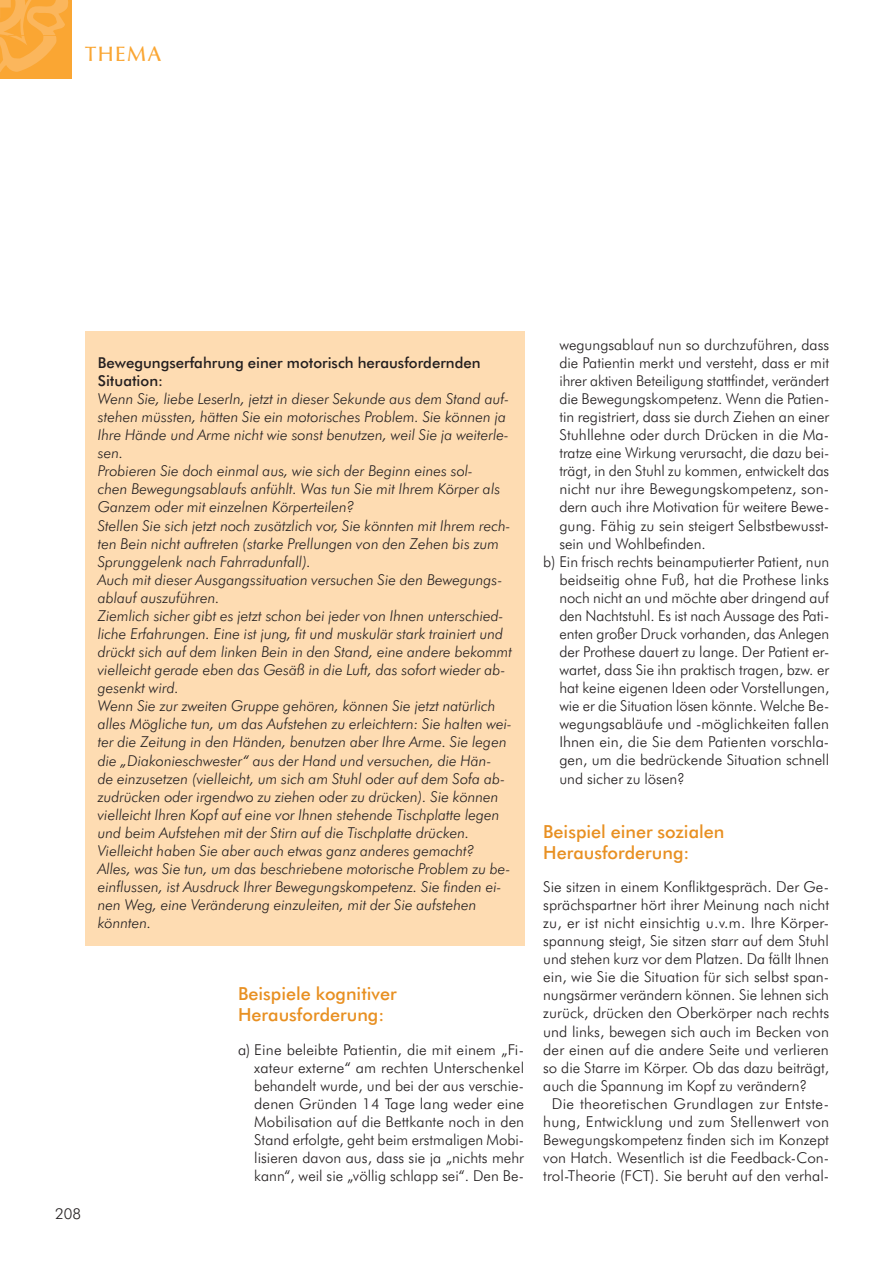
<style>
.page{position:relative;width:893px;height:1263px;background:#fff}
.page>*{position:absolute;margin:0;border:0;box-sizing:border-box;transform-origin:0 0}
.t1{font:600 21px "Zapf Humanist 601 BT";letter-spacing:.07em;color:#faa633}
.t2{font:500 18px/21px "Futura BT";color:#e89022}
.t3{font:300 15px/18px "Futura BT";color:#231f20;text-align:justify}
.t4{font:italic 300 15px/18.1px "Futura BT";color:#231f20}
.t5{font:500 15px/18px "Futura BT";color:#231f20}
.t6{font:300 15px "Futura BT";letter-spacing:.02em;color:#231f20}
</style>
<div class="page">
<div style="left:0;top:0;width:72px;height:79px;background:#faa633"></div>
<svg style="left:0;top:0;width:68px;height:72px"></svg>
<div style="left:85px;top:332px;width:439px;height:614px;background:#fedcb2"></div>
<h1 class="t1" style="left:85px;top:40px;width:77px">THEMA</h1>
<p class="t5" style="left:98px;top:353px;width:384px">Bewegungserfahrung einer motorisch herausfordernden<br>Situation:</p>
<p class="t4" style="left:98px;top:389px;width:416px">Wenn Sie, liebe LeserIn, jetzt in dieser Sekunde aus dem Stand auf&shy;stehen müssten, hätten Sie ein motorisches Problem. Sie können ja Ihre Hände und Arme nicht wie sonst benutzen, weil Sie ja weiterle&shy;sen.<br>Probieren Sie doch einmal aus, wie sich der Beginn eines sol-<br>chen Bewegungsablaufs anfühlt. Was tun Sie mit Ihrem Körper als Ganzem oder mit einzelnen Körperteilen?<br>Stellen Sie sich jetzt noch zusätzlich vor, Sie könnten mit Ihrem rech&shy;ten Bein nicht auftreten (starke Prellungen von den Zehen bis zum Sprunggelenk nach Fahrradunfall).<br>Auch mit dieser Ausgangssituation versuchen Sie den Bewegungs&shy;ablauf auszuführen.<br>Ziemlich sicher gibt es jetzt schon bei jeder von Ihnen unterschied&shy;liche Erfahrungen. Eine ist jung, fit und muskulär stark trainiert und drückt sich auf dem linken Bein in den Stand, eine andere bekommt vielleicht gerade eben das Gesäß in die Luft, das sofort wieder ab&shy;gesenkt wird.<br>Wenn Sie zur zweiten Gruppe gehören, können Sie jetzt natürlich alles Mögliche tun, um das Aufstehen zu erleichtern: Sie halten wei&shy;ter die Zeitung in den Händen, benutzen aber Ihre Arme. Sie legen die „Diakonieschwester“ aus der Hand und versuchen, die Hän-<br>de einzusetzen (vielleicht, um sich am Stuhl oder auf dem Sofa ab&shy;zudrücken oder irgendwo zu ziehen oder zu drücken). Sie können vielleicht Ihren Kopf auf eine vor Ihnen stehende Tischplatte legen und beim Aufstehen mit der Stirn auf die Tischplatte drücken.<br>Vielleicht haben Sie aber auch etwas ganz anderes gemacht?<br>Alles, was Sie tun, um das beschriebene motorische Problem zu be&shy;einflussen, ist Ausdruck Ihrer Bewegungskompetenz. Sie finden ei&shy;nen Weg, eine Veränderung einzuleiten, mit der Sie aufstehen könnten.</p>
<p class="t3" style="left:55px;top:1205px;width:27px">208</p>
<p class="t2" style="left:238px;top:983px;width:160px">Beispiele kognitiver<br>Herausforderung:</p>
<p class="t3" style="left:254px;top:1040px;width:271px;text-indent:-16px">a) Eine beleibte Patientin, die mit einem „Fi&shy;xateur externe“ am rechten Unterschenkel behandelt wurde, und bei der aus verschie&shy;denen Gründen 14 Tage lang weder eine Mobilisation auf die Bettkante noch in den Stand erfolgte, geht beim erstmaligen Mobi&shy;lisieren davon aus, dass sie ja „nichts mehr kann“, weil sie „völlig schlapp sei“. Den Be-</p>
<p class="t3" style="left:559px;top:335px;width:271px">wegungsablauf nun so durchzuführen, dass</p>
<p class="t3" style="left:559px;top:353px;width:271px">die Patientin merkt und versteht, dass er mit</p>
<p class="t3" style="left:559px;top:371px;width:271px">ihrer aktiven Beteiligung stattfindet, verändert</p>
<p class="t3" style="left:559px;top:389px;width:271px">die Bewegungskompetenz. Wenn die Patien-</p>
<p class="t3" style="left:559px;top:408px;width:271px">tin registriert, dass sie durch Ziehen an einer</p>
<p class="t3" style="left:559px;top:426px;width:271px">Stuhllehne oder durch Drücken in die Ma-</p>
<p class="t3" style="left:559px;top:444px;width:271px">tratze eine Wirkung verursacht, die dazu bei-</p>
<p class="t3" style="left:559px;top:462px;width:271px">trägt, in den Stuhl zu kommen, entwickelt das</p>
<p class="t3" style="left:559px;top:480px;width:271px">nicht nur ihre Bewegungskompetenz, son-</p>
<p class="t3" style="left:559px;top:498px;width:271px">dern auch ihre Motivation für weitere Bewe-</p>
<p class="t3" style="left:559px;top:516px;width:271px">gung. Fähig zu sein steigert Selbstbewusst-</p>
<p class="t3" style="left:559px;top:534px;width:148px">sein und Wohlbefinden.</p>
<p class="t3" style="left:543px;top:552px;width:288px">b) Ein frisch rechts beinamputierter Patient, nun</p>
<p class="t3" style="left:559px;top:570px;width:271px">beidseitig ohne Fuß, hat die Prothese links</p>
<p class="t3" style="left:559px;top:588px;width:271px">noch nicht an und möchte aber dringend auf</p>
<p class="t3" style="left:559px;top:606px;width:271px">den Nachtstuhl. Es ist nach Aussage des Pati-</p>
<p class="t3" style="left:559px;top:624px;width:272px">enten großer Druck vorhanden, das Anlegen</p>
<p class="t3" style="left:559px;top:642px;width:271px">der Prothese dauert zu lange. Der Patient er-</p>
<p class="t3" style="left:559px;top:661px;width:271px">wartet, dass Sie ihn praktisch tragen, bzw. er</p>
<p class="t3" style="left:559px;top:679px;width:272px">hat keine eigenen Ideen oder Vorstellungen,</p>
<p class="t3" style="left:559px;top:697px;width:271px">wie er die Situation lösen könnte. Welche Be-</p>
<p class="t3" style="left:559px;top:715px;width:271px">wegungsabläufe und -möglichkeiten fallen</p>
<p class="t3" style="left:559px;top:733px;width:271px">Ihnen ein, die Sie dem Patienten vorschla-</p>
<p class="t3" style="left:559px;top:751px;width:271px">gen, um die bedrückende Situation schnell</p>
<p class="t3" style="left:559px;top:769px;width:127px">und sicher zu lösen?</p>
<p class="t2" style="left:543px;top:821px;width:183px">Beispiel einer sozialen<br>Herausforderung:</p>
<p class="t3" style="left:543px;top:877px;width:287px">Sie sitzen in einem Konfliktgespräch. Der Ge-</p>
<p class="t3" style="left:543px;top:895px;width:288px">sprächspartner hört ihrer Meinung nach nicht</p>
<p class="t3" style="left:543px;top:914px;width:287px">zu, er ist nicht einsichtig u.v.m. Ihre Körper-</p>
<p class="t3" style="left:543px;top:932px;width:287px">spannung steigt, Sie sitzen starr auf dem Stuhl</p>
<p class="t3" style="left:543px;top:950px;width:287px">und stehen kurz vor dem Platzen. Da fällt Ihnen</p>
<p class="t3" style="left:543px;top:968px;width:287px">ein, wie Sie die Situation für sich selbst span-</p>
<p class="t3" style="left:543px;top:986px;width:287px">nungsärmer verändern können. Sie lehnen sich</p>
<p class="t3" style="left:543px;top:1004px;width:287px">zurück, drücken den Oberkörper nach rechts</p>
<p class="t3" style="left:543px;top:1022px;width:287px">und links, bewegen sich auch im Becken von</p>
<p class="t3" style="left:543px;top:1040px;width:287px">der einen auf die andere Seite und verlieren</p>
<p class="t3" style="left:543px;top:1058px;width:287px">so die Starre im Körper. Ob das dazu beiträgt,</p>
<p class="t3" style="left:543px;top:1076px;width:266px">auch die Spannung im Kopf zu verändern?</p>
<p class="t6" style="left:552px;top:1094px;width:279px">Die theoretischen Grundlagen zur Entste-</p>
<p class="t3" style="left:543px;top:1112px;width:288px">hung, Entwicklung und zum Stellenwert von</p>
<p class="t3" style="left:543px;top:1130px;width:287px">Bewegungskompetenz finden sich im Konzept</p>
<p class="t3" style="left:543px;top:1148px;width:287px">von Hatch. Wesentlich ist die Feedback-Con-</p>
<p class="t3" style="left:543px;top:1167px;width:287px">trol-Theorie (FCT). Sie beruht auf den verhal-</p>
</div>
